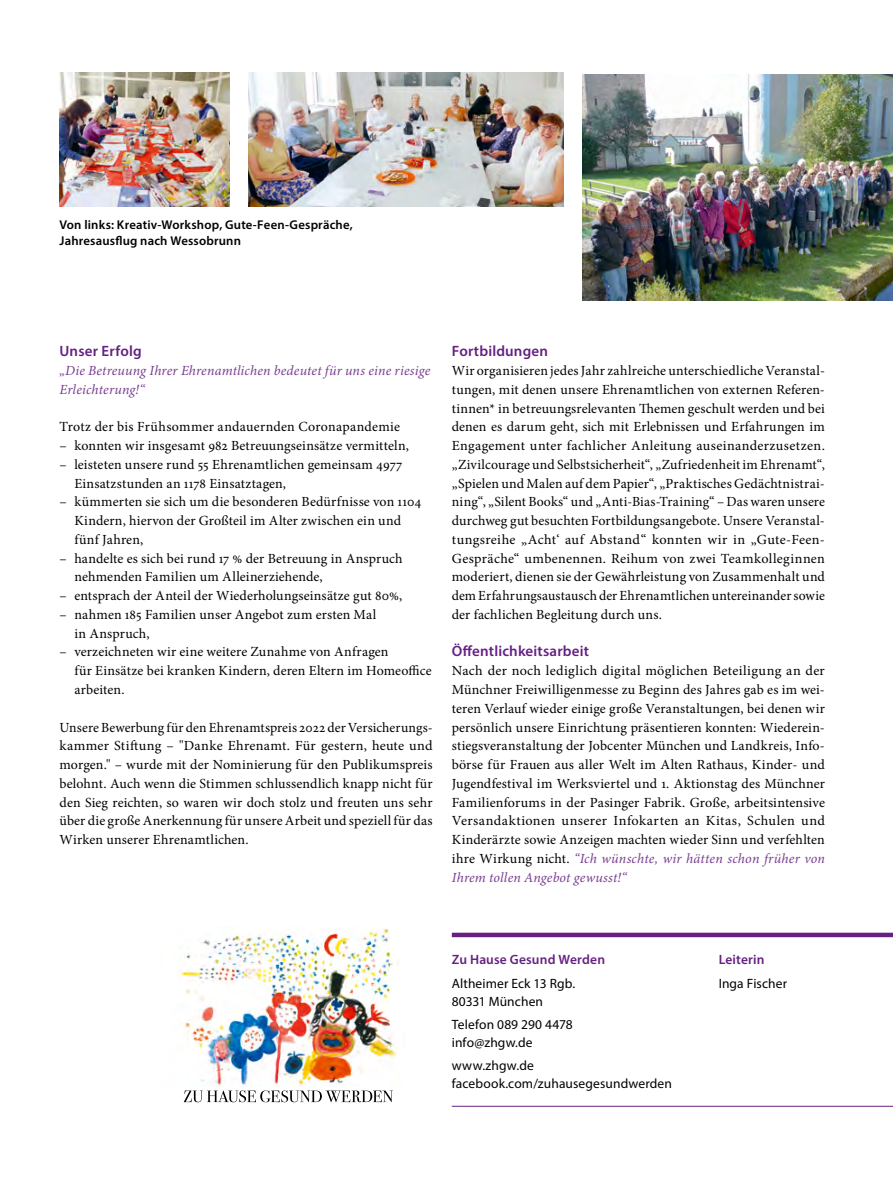
<style>
.page{position:relative;width:893px;height:1191px;background:#fff}
.page>*{position:absolute;margin:0;border:0;box-sizing:border-box;transform-origin:0 0}
.t1{font:600 15px "Myriad Pro";letter-spacing:.01em;color:#652082}
.t2{font:13.95px/18.8px "Minion Pro";letter-spacing:.01em;color:#000}
.t3{font:italic 13.95px/18.8px "Minion Pro";letter-spacing:.01em;color:#793d90}
.t4{font:13.5px/18px "Myriad Pro";letter-spacing:.01em;color:#000}
.t5{font:600 13.5px "Myriad Pro";letter-spacing:.01em;color:#652082}
.t6{font:600 12.75px/16.5px "Myriad Pro";letter-spacing:.015em;color:#000}
.s1{font-style:italic;color:#793d90}
</style>
<div class="page">
<div style="left:452px;top:932px;width:441px;height:5px;background:#652082"></div>
<hr style="left:452px;top:1106px;width:441px;height:1px;background:#652082">
<img style="left:180px;top:926px;width:220px;height:160px">
<svg style="left:184px;top:1090px;width:209px;height:12px"></svg>
<img style="left:60px;top:72px;width:170px;height:134px">
<img style="left:249px;top:72px;width:314px;height:134px">
<img style="left:583px;top:75px;width:310px;height:225px">
<p class="t6" style="left:60px;top:216px;width:295px">Von links: Kreativ-Workshop, Gute-Feen-Gespräche,<br>Jahresausflug nach Wessobrunn</p>
<p class="t1" style="left:60px;top:342px;width:84px">Unser Erfolg</p>
<p class="t3" style="left:60px;top:361px;width:372px">„Die Betreuung Ihrer Ehrenamtlichen bedeutet für uns eine riesige<br>Erleichterung!“</p>
<p class="t2" style="left:60px;top:417px;width:342px">Trotz der bis Frühsommer andauernden Coronapandemie</p>
<p class="t2" style="left:60px;top:436px;width:351px">– konnten wir insgesamt 982 Betreuungseinsätze vermitteln,</p>
<p class="t2" style="left:74px;top:455px;width:329px;text-indent:-15px">– leisteten unsere rund 55 Ehrenamtlichen gemeinsam 4977<br>Einsatzstunden an 1178 Einsatztagen,</p>
<p class="t2" style="left:74px;top:492px;width:348px;text-indent:-15px">– kümmerten sie sich um die besonderen Bedürfnisse von 1104<br>Kindern, hiervon der Großteil im Alter zwischen ein und fünf Jahren,</p>
<p class="t2" style="left:74px;top:549px;width:330px;text-indent:-15px">– handelte es sich bei rund 17 % der Betreuung in Anspruch nehmenden Familien um Alleinerziehende,</p>
<p class="t2" style="left:60px;top:586px;width:344px">– entsprach der Anteil der Wiederholungseinsätze gut 80%,</p>
<p class="t2" style="left:74px;top:605px;width:303px;text-indent:-15px">– nahmen 185 Familien unser Angebot zum ersten Mal in Anspruch,</p>
<p class="t2" style="left:74px;top:642px;width:359px;text-indent:-15px">– verzeichneten wir eine weitere Zunahme von Anfragen<br>für Einsätze bei kranken Kindern, deren Eltern im Homeoffice arbeiten.</p>
<p class="t2" style="left:60px;top:717px;width:375px;text-align:justify">Unsere Bewerbung für den Ehrenamtspreis 2022 der Versicherungs&shy;kammer Stiftung – "Danke Ehrenamt. Für gestern, heute und morgen." – wurde mit der Nominierung für den Publikumspreis belohnt. Auch wenn die Stimmen schlussendlich knapp nicht für den Sieg reichten, so waren wir doch stolz und freuten uns sehr über die große Anerkennung für unsere Arbeit und speziell für das Wirken unserer Ehrenamtlichen.</p>
<p class="t1" style="left:452px;top:342px;width:98px">Fortbildungen</p>
<p class="t2" style="left:452px;top:361px;width:375px;text-align:justify">Wir organisieren jedes Jahr zahlreiche unterschiedliche Veranstal&shy;tungen, mit denen unsere Ehrenamtlichen von externen Referen&shy;tinnen* in betreuungsrelevanten Themen geschult werden und bei denen es darum geht, sich mit Erlebnissen und Erfahrungen im Engagement unter fachlicher Anleitung auseinanderzusetzen. „Zivilcourage und Selbstsicherheit“, „Zufriedenheit im Ehrenamt“, „Spielen und Malen auf dem Papier“, „Praktisches Gedächtnistrai&shy;ning“, „Silent Books“ und „Anti-Bias-Training“ – Das waren unsere durchweg gut besuchten Fortbildungsangebote. Unsere Veranstal&shy;tungsreihe „Acht‘ auf Abstand“ konnten wir in „Gute-Feen-Gespräche“ umbenennen. Reihum von zwei Teamkolleginnen moderiert, dienen sie der Gewährleistung von Zusammenhalt und dem Erfahrungsaustausch der Ehrenamtlichen untereinander sowie der fachlichen Begleitung durch uns.</p>
<p class="t1" style="left:452px;top:642px;width:139px">Öffentlichkeitsarbeit</p>
<p class="t2" style="left:452px;top:661px;width:375px;text-align:justify">Nach der noch lediglich digital möglichen Beteiligung an der Münchner Freiwilligenmesse zu Beginn des Jahres gab es im wei&shy;teren Verlauf wieder einige große Veranstaltungen, bei denen wir persönlich unsere Einrichtung präsentieren konnten: Wiederein&shy;stiegsveranstaltung der Jobcenter München und Landkreis, Info&shy;börse für Frauen aus aller Welt im Alten Rathaus, Kinder- und Jugendfestival im Werksviertel und 1. Aktionstag des Münchner Familienforums in der Pasinger Fabrik. Große, arbeitsintensive Versandaktionen unserer Infokarten an Kitas, Schulen und Kinderärzte sowie Anzeigen machten wieder Sinn und verfehlten ihre Wirkung nicht. <span class="s1">“Ich wünschte, wir hätten schon früher von Ihrem tollen Angebot gewusst!“</span></p>
<p class="t5" style="left:452px;top:951px;width:155px">Zu Hause Gesund Werden</p>
<p class="t4" style="left:452px;top:973px;width:125px">Altheimer Eck 13 Rgb.<br>80331 München</p>
<p class="t4" style="left:452px;top:1015px;width:123px">Telefon 089 290 4478 info@zhgw.de</p>
<p class="t4" style="left:452px;top:1056px;width:222px">www.zhgw.de facebook.com/zuhausegesundwerden</p>
<p class="t5" style="left:719px;top:951px;width:47px">Leiterin</p>
<p class="t4" style="left:719px;top:973px;width:70px">Inga Fischer</p>
</div>
